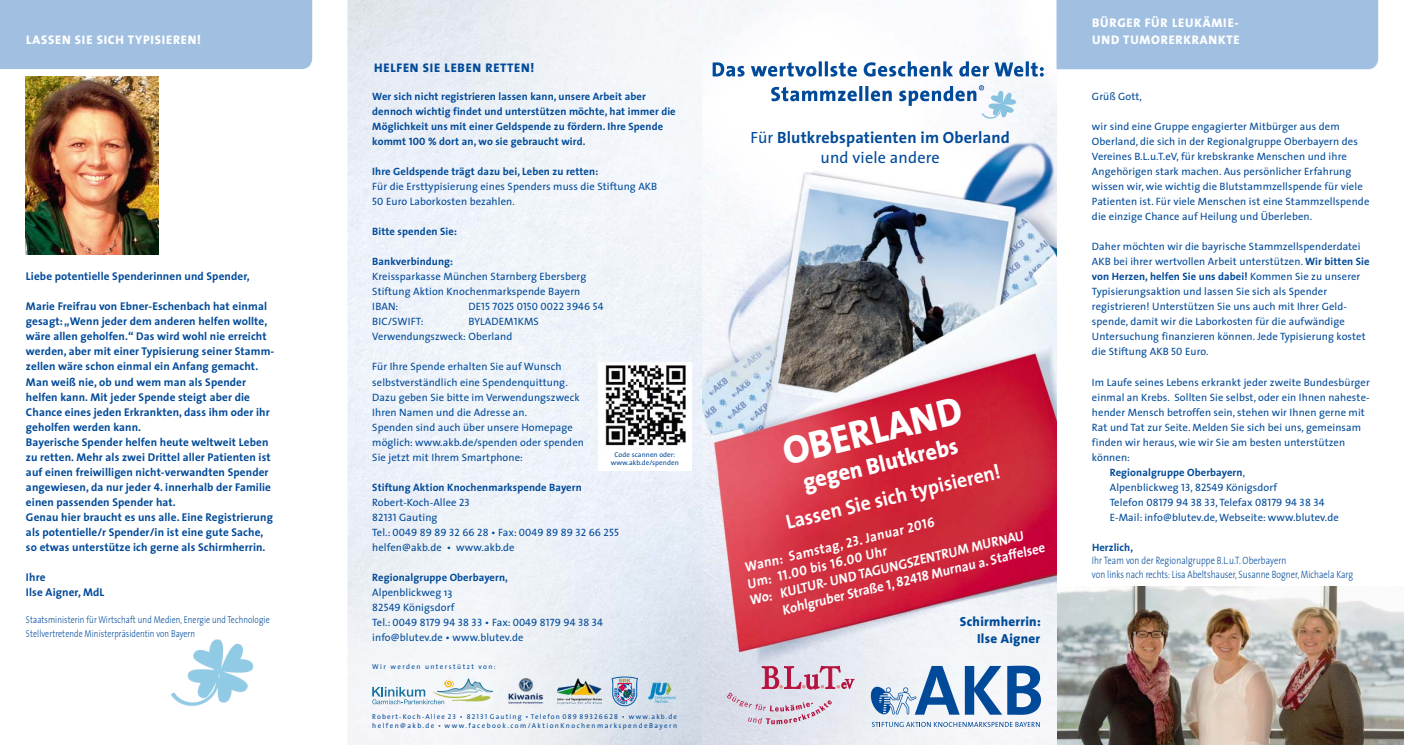
<style>
.page{position:relative;width:1404px;height:745px;background:#fff}
.page>*{position:absolute;margin:0;border:0;box-sizing:border-box;transform-origin:0 0}
.t1{font:800 39.38px "The Sans";color:#fff}
.t2{font:800 23px "The Sans";color:#fff}
.t3{font:700 20.38px "The Sans";color:#fff}
.t4{font:700 16.25px/20px "The Sans";letter-spacing:.01em;color:#004a99;text-align:center}
.t5{font:700 13.75px/16.4px "The Sans";color:#fff;scale:.95 1}
.t6{font:13.75px "The Sans Bold Caps";color:#fff;scale:.95 1}
.t7{font:800 13.12px/17.5px "The Sans";letter-spacing:.02em;color:#004a99;text-align:right}
.t8{font:800 12.5px/17.5px "The Sans";letter-spacing:.06em;color:#fff}
.t9{font:800 12.5px "The Sans";letter-spacing:.06em;color:#004a99}
.t10{font:700 11.25px/15px "The Sans";letter-spacing:.01em;color:#004a99}
.t11{font:10.62px/15px "The Sans";letter-spacing:.01em;color:#004a99}
.t12{font:700 10.62px/15px "The Sans";letter-spacing:.01em;color:#004a99}
.t13{font:10.62px "The Sans Caps";letter-spacing:.01em;color:#004a99}
.t14{font:300 10.62px/13.8px "The Sans";color:#004a99;scale:.8 1}
.t15{font:300 10px/13.8px "The Sans";letter-spacing:.01em;color:#004a99;scale:.8 1}
.t16{font:7px/8.5px "The Sans";letter-spacing:.185em;color:#004a99}
.t17{font:7px/8.5px "The Sans";letter-spacing:.01em;color:#004a99;text-align:center}
.s1{font-family:"The Sans Bold Caps";font-weight:400}
.s2{font-family:"The Sans Caps"}
.s3{font-weight:400}
.s4{font-family:"The Sans Caps";font-weight:400}
.s5{font-family:"The Sans"}
.s6{font-family:"The Sans";font-weight:700}
.s7{font-weight:700}
</style>
<div class="page">
<img style="left:1056px;top:586px;width:347px;height:158px">
<img style="left:347px;top:0;width:709px;height:744px">
<svg style="left:871px;top:721px;width:168px;height:5px"></svg>
<svg style="left:870px;top:665px;width:170px;height:49px"></svg>
<svg style="left:771px;top:85px;width:245px;height:35px"></svg>
<svg style="left:712px;top:61px;width:331px;height:16px"></svg>
<svg style="left:726px;top:665px;width:128px;height:58px;background:#d8c5d4"></svg>
<div style="left:598px;top:361px;width:94px;height:109px;background:#fff"></div>
<div style="left:1056px;top:0;width:321px;height:69px;background:#a1c0e1"></div>
<div style="left:0;top:0;width:312px;height:69px;background:#a1c0e1"></div>
<img style="left:26px;top:77px;width:133px;height:177px">
<img style="left:170px;top:639px;width:84px;height:67px">
<img style="left:605px;top:365px;width:81px;height:81px">
<img style="left:503px;top:677px;width:44px;height:27px">
<svg style="left:372px;top:678px;width:121px;height:25px"></svg>
<img style="left:648px;top:676px;width:29px;height:29px">
<img style="left:557px;top:677px;width:44px;height:27px">
<svg style="left:611px;top:676px;width:27px;height:29px"></svg>
<p class="t8" style="left:26px;top:32px;width:176px">LASSEN SIE SICH TYPISIEREN!</p>
<p class="t10" style="left:26px;top:269px;width:225px">Liebe potentielle Spenderinnen und Spender,</p>
<p class="t10" style="left:26px;top:299px;width:250px">Marie Freifrau von Ebner-Eschenbach hat einmal gesagt: „Wenn jeder dem anderen helfen wollte, wäre allen geholfen.“ Das wird wohl nie erreicht werden, aber mit einer Typisierung seiner Stamm&shy;zellen wäre schon einmal ein Anfang gemacht.<br>Man weiß nie, ob und wem man als Spender helfen kann. Mit jeder Spende steigt aber die Chance eines jeden Erkrankten, dass ihm oder ihr geholfen werden kann.<br>Bayerische Spender helfen heute weltweit Leben zu retten. Mehr als zwei Drittel aller Patienten ist auf einen freiwilligen nicht-verwandten Spender angewiesen, da nur jeder <span class="s1">4</span>. innerhalb der Familie einen passenden Spender hat.<br>Genau hier braucht es uns alle. Eine Registrierung als potentielle/r Spender/in ist eine gute Sache, so etwas unterstütze ich gerne als Schirmherrin.</p>
<p class="t10" style="left:26px;top:569px;width:80px">Ihre<br>Ilse Aigner, MdL</p>
<p class="t15" style="left:26px;top:613px;width:306px">Staatsministerin für Wirtschaft und Medien, Energie und Technologie<br>Stellvertretende Ministerpräsidentin von Bayern</p>
<p class="t9" style="left:374px;top:61px;width:162px">HELFEN SIE LEBEN RETTEN!</p>
<p class="t12" style="left:372px;top:89px;width:305px">Wer sich nicht registrieren lassen kann, unsere Arbeit aber dennoch wichtig findet und unterstützen möchte, hat immer die Möglichkeit uns mit einer Geldspende zu fördern. Ihre Spende kommt <span class="s1">100</span> % dort an, wo sie gebraucht wird.</p>
<p class="t12" style="left:372px;top:164px;width:227px">Ihre Geldspende trägt dazu bei, Leben zu retten:</p>
<p class="t11" style="left:372px;top:180px;width:286px">Für die Ersttypisierung eines Spenders muss die Stiftung AKB<br><span class="s2">50</span> Euro Laborkosten bezahlen.</p>
<p class="t12" style="left:372px;top:224px;width:86px">Bitte spenden Sie:</p>
<p class="t12" style="left:372px;top:254px;width:82px">Bankverbindung:</p>
<p class="t11" style="left:372px;top:270px;width:215px">Kreissparkasse München Starnberg Ebersberg<br>Stiftung Aktion Knochenmarkspende Bayern</p>
<p class="t13" style="left:372px;top:300px;width:28px">IBAN:</p>
<p class="t13" style="left:468px;top:300px;width:136px">DE15 7025 0150 0022 3946 54</p>
<p class="t13" style="left:372px;top:315px;width:53px">BIC/SWIFT:</p>
<p class="t13" style="left:468px;top:315px;width:72px">BYLADEM1KMS</p>
<p class="t11" style="left:372px;top:330px;width:141px">Verwendungszweck: Oberland</p>
<p class="t11" style="left:372px;top:360px;width:213px">Für Ihre Spende erhalten Sie auf Wunsch selbstverständlich eine Spendenquittung.<br>Dazu geben Sie bitte im Verwendungszweck Ihren Namen und die Adresse an.<br>Spenden sind auch über unsere Homepage möglich: www.akb.de/spenden oder spenden Sie jetzt mit Ihrem Smartphone:</p>
<p class="t12" style="left:372px;top:479px;width:211px">Stiftung Aktion Knochenmarkspende Bayern<br><span class="s3">Robert-Koch-Allee</span> <span class="s4">23<br>82131</span> <span class="s3">Gauting</span></p>
<p class="t13" style="left:372px;top:525px;width:248px"><span class="s5">Tel.:</span> 0049 89 89 32 66 28 • <span class="s5">Fax:</span> 0049 89 89 32 66 255</p>
<p class="t11" style="left:372px;top:540px;width:144px">helfen@akb.de <span class="s2">•</span> www.akb.de</p>
<p class="t12" style="left:372px;top:569px;width:137px">Regionalgruppe Oberbayern,</p>
<p class="t11" style="left:372px;top:585px;width:84px">Alpenblickweg 13<br><span class="s2">82549</span> Königsdorf</p>
<p class="t13" style="left:372px;top:615px;width:232px"><span class="s5">Tel.:</span> 0049 8179 94 38 33 • <span class="s5">Fax:</span> 0049 8179 94 38 34</p>
<p class="t11" style="left:372px;top:630px;width:153px">info@blutev.de <span class="s2">•</span> www.blutev.de</p>
<p class="t17" style="left:610px;top:450px;width:70px">Code scannen oder: www.akb.de/spenden</p>
<p class="t16" style="left:372px;top:662px;width:125px">Wir werden unterstützt von:</p>
<p class="t16" style="left:372px;top:712px;width:306px">Robert-Koch-Allee <span class="s2">23</span> • <span class="s2">82131</span> Gauting • Telefon <span class="s2">089 89326628</span> • www.akb.de helfen@akb.de • www.facebook.com/AktionKnochenmarkspendeBayern</p>
<h3 class="t4" style="left:750px;top:128px;width:261px"><span class="s3">Für</span> Blutkrebspatienten im Oberland <span class="s3">und viele andere</span></h3>
<h1 class="t1" style="left:778px;top:433px;width:185px;rotate:-14deg">OBERLAND</h1>
<h2 class="t2" style="left:800px;top:471px;width:160px;rotate:-14deg">gegen Blutkrebs</h2>
<h3 class="t3" style="left:784px;top:512px;width:221px;rotate:-14deg">Lassen Sie sich typisieren!</h3>
<p class="t5" style="left:742px;top:558px;width:206px;rotate:-13deg">Wann: Samstag, <span class="s1">23.</span> Januar <span class="s1">2016</span></p>
<p class="t5" style="left:776px;top:585px;width:285px;text-indent:-30px;rotate:-13deg">Wo: KULTUR- UND TAGUNGSZENTRUM MURNAU<br>Kohlgruber Straße <span class="s1">1</span>, <span class="s1">82418</span> Murnau a. Staffelsee</p>
<p class="t6" style="left:745px;top:575px;width:152px;rotate:-13deg"><span class="s6">Um:</span> 11.00 <span class="s6">bis</span> 16.00 <span class="s6">Uhr</span></p>
<p class="t7" style="left:959px;top:612px;width:82px">Schirmherrin:<br>Ilse Aigner</p>
<p class="t8" style="left:1092px;top:14px;width:149px">BÜRGER FÜR LEUKÄMIE-<br>UND TUMORERKRANKTE</p>
<p class="t11" style="left:1091px;top:90px;width:52px">Grüß Gott,</p>
<p class="t11" style="left:1091px;top:120px;width:279px">wir sind eine Gruppe engagierter Mitbürger aus dem Oberland, die sich in der Regionalgruppe Oberbayern des Vereines B.L.u.T.eV, für krebskranke Menschen und ihre Angehörigen stark machen. Aus persönlicher Erfahrung wissen wir, wie wichtig die Blutstammzellspende für viele Patienten ist. Für viele Menschen ist eine Stammzellspende die einzige Chance auf Heilung und Überleben.</p>
<p class="t11" style="left:1091px;top:240px;width:279px">Daher möchten wir die bayrische Stammzellspenderdatei AKB bei ihrer wertvollen Arbeit unterstützen. <span class="s7">Wir bitten Sie von Herzen, helfen Sie uns dabei!</span> Kommen Sie zu unserer Typisierungsaktion und lassen Sie sich als Spender registrieren! Unterstützen Sie uns auch mit Ihrer Geld&shy;spende, damit wir die Laborkosten für die aufwändige Untersuchung finanzieren können. Jede Typisierung kostet die Stiftung AKB <span class="s2">50</span> Euro.</p>
<p class="t11" style="left:1091px;top:375px;width:279px">Im Laufe seines Lebens erkrankt jeder zweite Bundesbürger</p>
<p class="t11" style="left:1091px;top:390px;width:279px">einmal an Krebs. Sollten Sie selbst, oder ein Ihnen naheste-</p>
<p class="t11" style="left:1091px;top:405px;width:274px">hender Mensch betroffen sein, stehen wir Ihnen gerne mit</p>
<p class="t11" style="left:1091px;top:420px;width:271px">Rat und Tat zur Seite. Melden Sie sich bei uns, gemeinsam</p>
<p class="t11" style="left:1091px;top:435px;width:255px">finden wir heraus, wie wir Sie am besten unterstützen</p>
<p class="t11" style="left:1091px;top:450px;width:39px">können:</p>
<p class="t12" style="left:1109px;top:464px;width:137px">Regionalgruppe Oberbayern<span class="s3">,</span></p>
<p class="t11" style="left:1109px;top:480px;width:169px">Alpenblickweg <span class="s2">13, 82549</span> Königsdorf</p>
<p class="t13" style="left:1109px;top:495px;width:216px"><span class="s5">Telefon</span> 08179 94 38 33<span class="s5">, Telefax</span> 08179 94 38 34</p>
<p class="t11" style="left:1109px;top:510px;width:230px">E-Mail: info@blutev.de, Webseite: www.blutev.de</p>
<p class="t12" style="left:1091px;top:539px;width:43px">Herzlich,</p>
<p class="t14" style="left:1091px;top:554px;width:328px">Ihr Team von der Regionalgruppe B.L.u.T. Oberbayern<br>von links nach rechts: Lisa Abeltshauser, Susanne Bogner, Michaela Karg</p>
</div>
